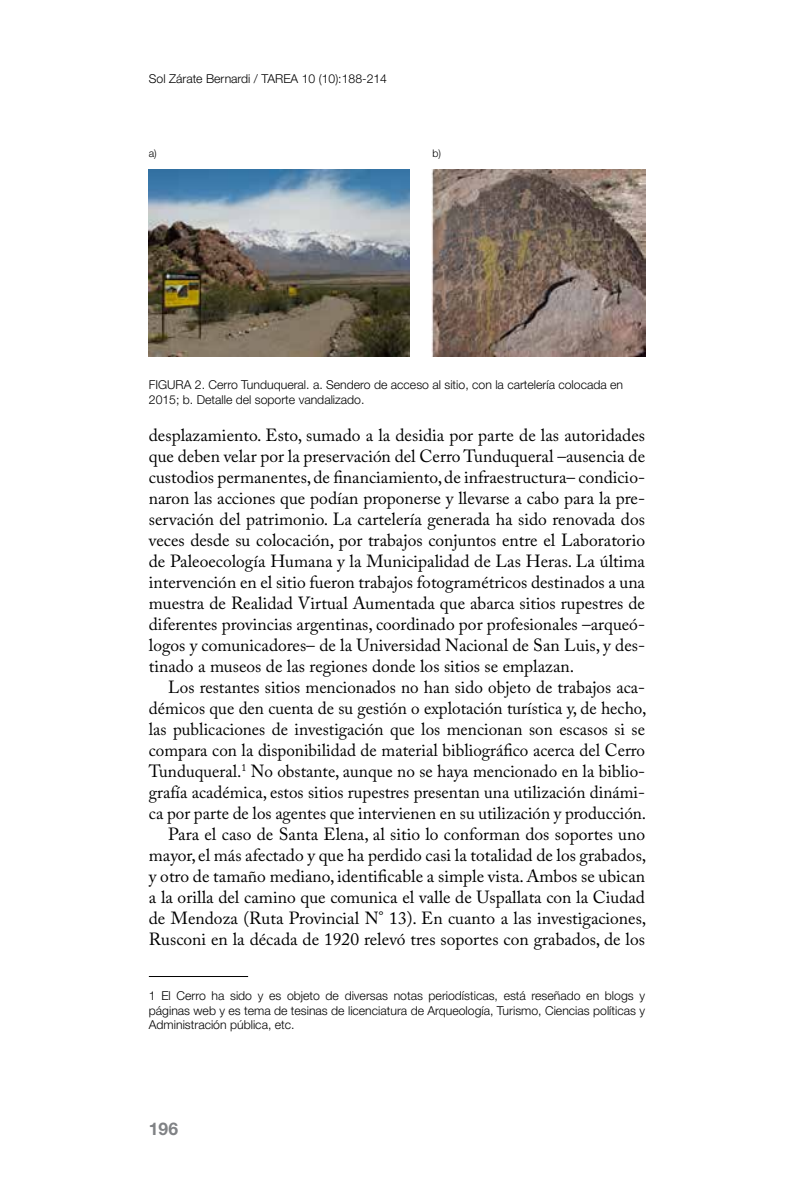
<style>
.page{position:relative;width:794px;height:1191px;background:#fff}
.page>*{position:absolute;margin:0;border:0;box-sizing:border-box;transform-origin:0 0}
.t1{font:17.5px/21px "Adobe Caslon Pro";color:#000;text-align:justify}
.t2{font:700 17.5px "Helvetica Neue";color:#808285}
.t3{font:300 12.25px/14.7px "Helvetica Neue";color:#000;text-align:justify}
.t4{font:300 10.5px "Helvetica Neue";color:#000}
</style>
<div class="page">
<hr style="left:149px;top:976px;width:99px;height:1px;background:#000">
<img style="left:149px;top:169px;width:261px;height:187px">
<img style="left:432px;top:169px;width:213px;height:187px">
<p class="t3" style="left:149px;top:71px;width:240px">Sol Zárate Bernardi / TAREA 10 (10):188-214</p>
<p class="t4" style="left:149px;top:147px;width:9px">a)</p>
<p class="t4" style="left:432px;top:147px;width:10px">b)</p>
<p class="t3" style="left:149px;top:377px;width:476px">FIGURA 2. Cerro Tunduqueral. a. Sendero de acceso al sitio, con la cartelería colocada en<br>2015; b. Detalle del soporte vandalizado.</p>
<p class="t1" style="left:149px;top:424px;width:498px">desplazamiento. Esto, sumado a la desidia por parte de las autoridades que deben velar por la preservación del Cerro Tunduqueral –ausencia de custodios permanentes, de financiamiento, de infraestructura– condicio&shy;naron las acciones que podían proponerse y llevarse a cabo para la pre&shy;servación del patrimonio. La cartelería generada ha sido renovada dos veces desde su colocación, por trabajos conjuntos entre el Laboratorio de Paleoecología Humana y la Municipalidad de Las Heras. La última intervención en el sitio fueron trabajos fotogramétricos destinados a una muestra de Realidad Virtual Aumentada que abarca sitios rupestres de diferentes provincias argentinas, coordinado por profesionales –arqueó&shy;logos y comunicadores– de la Universidad Nacional de San Luis, y des&shy;tinado a museos de las regiones donde los sitios se emplazan.</p>
<p class="t1" style="left:149px;top:676px;width:499px;text-align:right">Los restantes sitios mencionados no han sido objeto de trabajos aca&shy;démicos que den cuenta de su gestión o explotación turística y, de hecho, las publicaciones de investigación que los mencionan son escasos si se compara con la disponibilidad de material bibliográfico acerca del Cerro Tunduqueral.<sup>1</sup> No obstante, aunque no se haya mencionado en la biblio&shy;grafía académica, estos sitios rupestres presentan una utilización dinámi&shy;ca por parte de los agentes que intervienen en su utilización y producción.<br>Para el caso de Santa Elena, al sitio lo conforman dos soportes uno mayor, el más afectado y que ha perdido casi la totalidad de los grabados, y otro de tamaño mediano, identificable a simple vista. Ambos se ubican a la orilla del camino que comunica el valle de Uspallata con la Ciudad de Mendoza (Ruta Provincial N° 13). En cuanto a las investigaciones, Rusconi en la década de 1920 relevó tres soportes con grabados, de los</p>
<p class="t3" style="left:149px;top:988px;width:498px">1 El Cerro ha sido y es objeto de diversas notas periodísticas, está reseñado en blogs y páginas web y es tema de tesinas de licenciatura de Arqueología, Turismo, Ciencias políticas y Administración pública, etc.</p>
<p class="t2" style="left:149px;top:1118px;width:31px">196</p>
</div>
